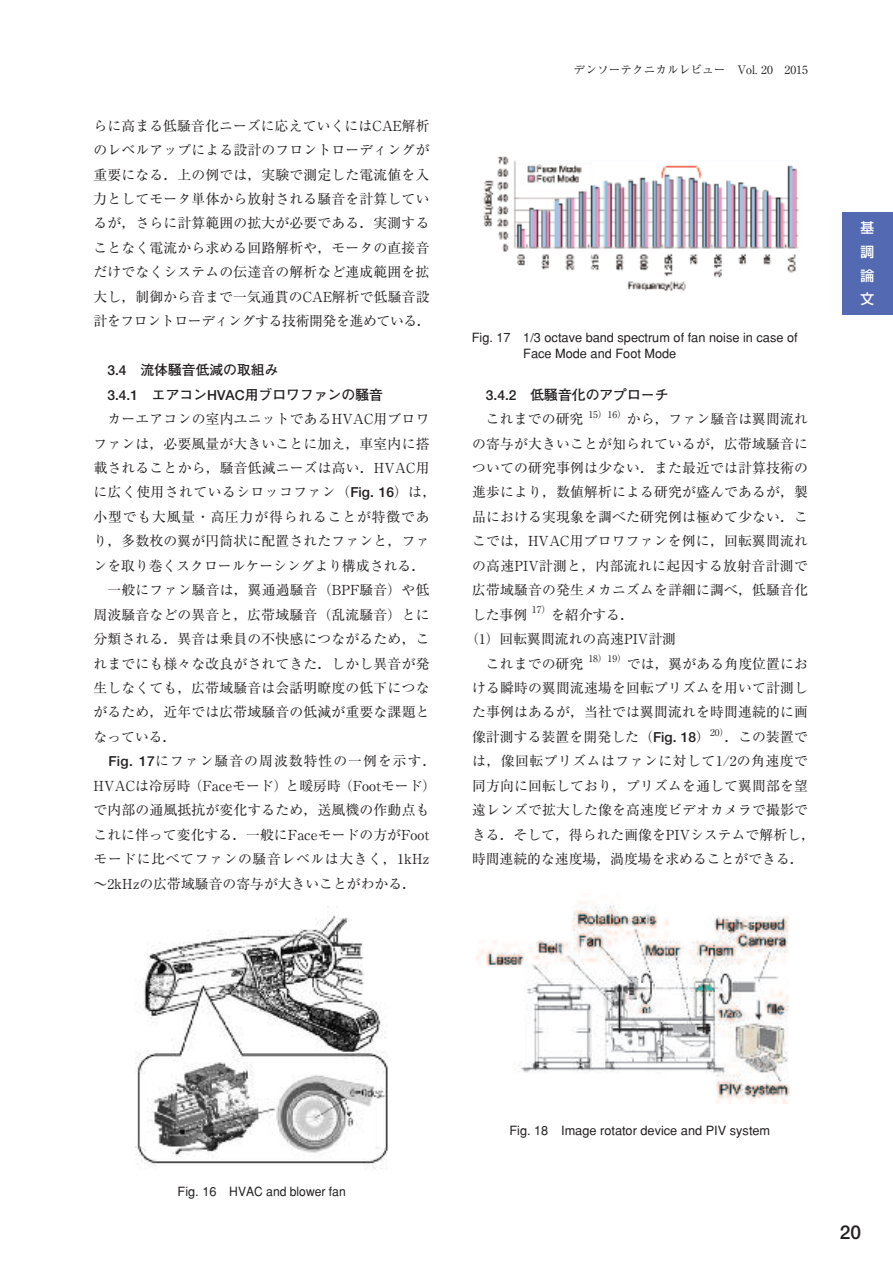
<style>
.page{position:relative;width:893px;height:1263px;background:#fff}
.page>*{position:absolute;margin:0;border:0;box-sizing:border-box;transform-origin:0 0}
.t1{font:700 19.2px "Futo Go B101";color:#231f20}
.t2{font:13.8px/24.5px "Ryumin";letter-spacing:.015em;color:#231f20;text-align:justify}
.t3{font:700 13.8px/24.5px "Futo Go B101";color:#231f20}
.t4{font:13.8px "Ryumin";letter-spacing:.035em;color:#231f20}
.t5{font:13.8px "Ryumin";letter-spacing:.075em;color:#231f20}
.t6{font:13.8px "Ryumin";letter-spacing:.045em;color:#231f20}
.t7{font:13.8px "Ryumin";letter-spacing:.06em;color:#231f20}
.t8{font:500 13.8px/23.7px "Shin Go";color:#fff;text-align:justify}
.t9{font:500 12.75px/15.9px "Gothic BBB";color:#231f20}
.t10{font:11.7px "Ryumin";color:#231f20}
.t11{font:9.6px "Ryumin";color:#231f20}
.s1{font-family:"Futo Go B101";font-weight:700}
.s2{font-family:"Hira Min Pro W3"}
</style>
<div class="page">
<img style="left:135px;top:906px;width:253px;height:264px">
<div style="left:842px;top:213px;width:51px;height:102px;background:#5369b1"></div>
<img style="left:483px;top:156px;width:316px;height:135px">
<img style="left:476px;top:893px;width:314px;height:210px">
<p class="t2" style="left:94px;top:113px;width:339px">らに高まる低騒音化ニーズに応えていくにはCAE解析のレベルアップによる設計のフロントローディングが重要になる．上の例では，実験で測定した電流値を入力としてモータ単体から放射される騒音を計算しているが，さらに計算範囲の拡大が必要である．実測することなく電流から求める回路解析や，モータの直接音だけでなくシステムの伝達音の解析など連成範囲を拡大し，制御から音まで一気通貫のCAE解析で低騒音設計をフロントローディングする技術開発を進めている．</p>
<p class="t3" style="left:107px;top:358px;width:277px">3.4 流体騒音低減の取組み<br>3.4.1 エアコンHVAC用ブロワファンの騒音</p>
<p class="t2" style="left:108px;top:406px;width:323px">カーエアコンの室内ユニットであるHVAC用ブロワ</p>
<p class="t2" style="left:94px;top:431px;width:337px">ファンは，必要風量が大きいことに加え，車室内に搭</p>
<p class="t2" style="left:94px;top:455px;width:337px">載されることから，騒音低減ニーズは高い．HVAC用</p>
<p class="t4" style="left:94px;top:484px;width:344px">に広く使用されているシロッコファン（<span class="s1">Fig. 16</span>）は，</p>
<p class="t7" style="left:94px;top:508px;width:337px">小型でも大風量・高圧力が得られることが特徴であ</p>
<p class="t2" style="left:94px;top:529px;width:337px">り，多数枚の翼が円筒状に配置されたファンと，ファ</p>
<p class="t2" style="left:94px;top:553px;width:333px">ンを取り巻くスクロールケーシングより構成される．</p>
<p class="t2" style="left:108px;top:578px;width:323px">一般にファン騒音は，翼通過騒音（BPF騒音）や低</p>
<p class="t2" style="left:94px;top:602px;width:337px">周波騒音などの異音と，広帯域騒音（乱流騒音）とに</p>
<p class="t2" style="left:94px;top:626px;width:337px">分類される．異音は乗員の不快感につながるため，こ</p>
<p class="t2" style="left:94px;top:651px;width:337px">れまでにも様々な改良がされてきた．しかし異音が発</p>
<p class="t2" style="left:94px;top:675px;width:337px">生しなくても，広帯域騒音は会話明瞭度の低下につな</p>
<p class="t2" style="left:94px;top:700px;width:337px">がるため，近年では広帯域騒音の低減が重要な課題と</p>
<p class="t2" style="left:94px;top:724px;width:84px">なっている．</p>
<p class="t5" style="left:108px;top:753px;width:329px"><span class="s1">Fig. 17</span>にファン騒音の周波数特性の一例を示す．</p>
<p class="t2" style="left:94px;top:773px;width:344px">HVACは冷房時（Faceモード）と暖房時（Footモード）</p>
<p class="t2" style="left:94px;top:798px;width:337px">で内部の通風抵抗が変化するため，送風機の作動点も</p>
<p class="t2" style="left:94px;top:822px;width:337px">これに伴って変化する．一般にFaceモードの方がFoot</p>
<p class="t6" style="left:94px;top:851px;width:337px">モードに比べてファンの騒音レベルは大きく，1kHz</p>
<p class="t2" style="left:94px;top:871px;width:324px"><span class="s2">～</span>2kHzの広帯域騒音の寄与が大きいことがわかる．</p>
<p class="t10" style="left:574px;top:62px;width:236px">デンソーテクニカルレビュー Vol. 20 2015</p>
<p class="t9" style="left:523px;top:330px;width:276px;text-indent:-52px">Fig. 17 1/3 octave band spectrum of fan noise in case of<br>Face Mode and Foot Mode</p>
<p class="t3" style="left:486px;top:382px;width:184px">3.4.2 低騒音化のアプローチ</p>
<p class="t2" style="left:486px;top:406px;width:99px">これまでの研究</p>
<p class="t11" style="left:588px;top:408px;width:40px">15）16）</p>
<p class="t2" style="left:472px;top:406px;width:337px;text-indent:155px">から，ファン騒音は翼間流れの寄与が大きいことが知られているが，広帯域騒音についての研究事例は少ない．また最近では計算技術の進歩により，数値解析による研究が盛んであるが，製品における実現象を調べた研究例は極めて少ない．ここでは，HVAC用ブロワファンを例に，回転翼間流れの高速PIV計測と，内部流れに起因する放射音計測で広帯域騒音の発生メカニズムを詳細に調べ，低騒音化した事例</p>
<p class="t11" style="left:532px;top:604px;width:21px">17）</p>
<p class="t2" style="left:551px;top:602px;width:84px">を紹介する．</p>
<p class="t2" style="left:465px;top:626px;width:212px">（1）回転翼間流れの高速PIV計測</p>
<p class="t2" style="left:486px;top:651px;width:99px">これまでの研究</p>
<p class="t11" style="left:588px;top:653px;width:40px">18）19）</p>
<p class="t2" style="left:472px;top:651px;width:337px;text-indent:155px">では，翼がある角度位置における瞬時の翼間流速場を回転プリズムを用いて計測した事例はあるが，当社では翼間流れを時間連続的に画像計測する装置を開発した（<span class="s1">Fig. 18</span>）</p>
<p class="t11" style="left:710px;top:726px;width:21px">20）</p>
<p class="t2" style="left:472px;top:724px;width:344px;text-align:left;text-indent:252px">．この装置では，像回転プリズムはファンに対して1/2の角速度で同方向に回転しており，プリズムを通して翼間部を望遠レンズで拡大した像を高速度ビデオカメラで撮影できる．そして，得られた画像をPIVシステムで解析し，時間連続的な速度場，渦度場を求めることができる．</p>
<p class="t8" style="left:860px;top:215px;width:15px">基調論文</p>
<p class="t9" style="left:178px;top:1184px;width:170px">Fig. 16 HVAC and blower fan</p>
<p class="t9" style="left:509px;top:1122px;width:262px">Fig. 18 Image rotator device and PIV system</p>
<h1 class="t1" style="left:840px;top:1221px;width:23px">20</h1>
</div>
